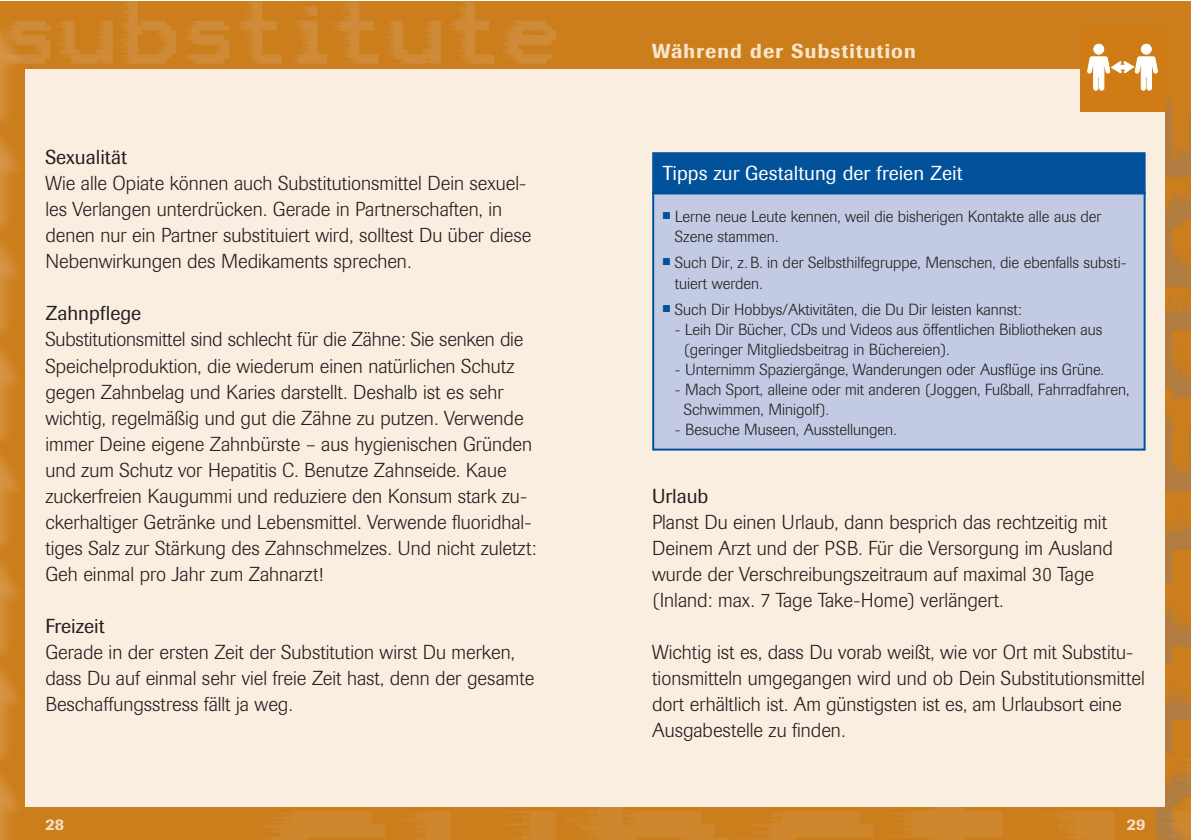
<style>
.page{position:relative;width:1191px;height:840px;background:#fff}
.page>*{position:absolute;margin:0;border:0;box-sizing:border-box;transform-origin:0 0}
.t1{font:300 20px/26px "Berthold Imago BQ";color:#231f20}
.t2{font:20px "Berthold Imago BQ";color:#231f20}
.t3{font:20px "Berthold Imago BQ";color:#fff}
.t4{font:500 20px "Berthold Imago BQ";letter-spacing:.06em;color:#f9e7cd}
.t5{font:300 16px/20px "Berthold Imago BQ";color:#231f20}
.t6{font:500 16px "Berthold Imago BQ";color:#f6dfc5}
</style>
<div class="page">
<img style="left:0;top:1px;width:1191px;height:838px">
<div style="left:26px;top:69px;width:1139px;height:737px;background:#faeee0"></div>
<svg style="left:1080px;top:27px;width:85px;height:85px;background:#d89443"></svg>
<div style="left:653px;top:192px;width:491px;height:257px;background:#c3cbe4"></div>
<div style="left:652px;top:191px;width:493px;height:259px;border:2px solid #01519b"></div>
<div style="left:653px;top:153px;width:491px;height:40px;background:#01519b"></div>
<div style="left:652px;top:152px;width:493px;height:42px;border:2px solid #01519b"></div>
<p class="t2" style="left:45px;top:150px;width:83px">Sexualität</p>
<p class="t1" style="left:45px;top:172px;width:487px">Wie alle Opiate können auch Substitutionsmittel Dein sexuel&shy;les Verlangen unterdrücken. Gerade in Partnerschaften, in denen nur ein Partner substituiert wird, solltest Du über diese Nebenwirkungen des Medikaments sprechen.</p>
<p class="t2" style="left:45px;top:306px;width:97px">Zahnpflege</p>
<p class="t1" style="left:45px;top:328px;width:493px">Substitutionsmittel sind schlecht für die Zähne: Sie senken die Speichelproduktion, die wiederum einen natürlichen Schutz gegen Zahnbelag und Karies darstellt. Deshalb ist es sehr wichtig, regelmäßig und gut die Zähne zu putzen. Verwende immer Deine eigene Zahnbürste – aus hygienischen Gründen und zum Schutz vor Hepatitis C. Benutze Zahnseide. Kaue zuckerfreien Kaugummi und reduziere den Konsum stark zu&shy;ckerhaltiger Getränke und Lebensmittel. Verwende fluoridhal&shy;tiges Salz zur Stärkung des Zahnschmelzes. Und nicht zuletzt:<br>Geh einmal pro Jahr zum Zahnarzt!</p>
<p class="t2" style="left:45px;top:618px;width:61px">Freizeit</p>
<p class="t1" style="left:45px;top:640px;width:490px">Gerade in der ersten Zeit der Substitution wirst Du merken, dass Du auf einmal sehr viel freie Zeit hast, denn der gesamte<br>Beschaffungsstress fällt ja weg.</p>
<p class="t6" style="left:45px;top:818px;width:20px">28</p>
<p class="t4" style="left:652px;top:45px;width:265px">Während der Substitution</p>
<p class="t3" style="left:662px;top:166px;width:301px">Tipps zur Gestaltung der freien Zeit</p>
<p class="t5" style="left:675px;top:207px;width:428px;text-indent:-12px"><sup>■</sup> Lerne neue Leute kennen, weil die bisherigen Kontakte alle aus der<br>Szene stammen.</p>
<p class="t5" style="left:675px;top:254px;width:453px;text-indent:-12px"><sup>■</sup> Such Dir, z. B. in der Selbsthilfegruppe, Menschen, die ebenfalls substi&shy;tuiert werden.</p>
<p class="t5" style="left:662px;top:301px;width:361px"><sup>■</sup> Such Dir Hobbys/Aktivitäten, die Du Dir leisten kannst:</p>
<p class="t5" style="left:684px;top:321px;width:420px;text-indent:-9px">- Leih Dir Bücher, CDs und Videos aus öffentlichen Bibliotheken aus (geringer Mitgliedsbeitrag in Büchereien).</p>
<p class="t5" style="left:675px;top:361px;width:431px">- Unternimm Spaziergänge, Wanderungen oder Ausflüge ins Grüne.</p>
<p class="t5" style="left:684px;top:381px;width:447px;text-indent:-9px">- Mach Sport, alleine oder mit anderen (Joggen, Fußball, Fahrradfahren,<br>Schwimmen, Minigolf).</p>
<p class="t5" style="left:675px;top:421px;width:223px">- Besuche Museen, Ausstellungen.</p>
<p class="t2" style="left:652px;top:488px;width:58px">Urlaub</p>
<p class="t1" style="left:652px;top:510px;width:462px">Planst Du einen Urlaub, dann besprich das rechtzeitig mit Deinem Arzt und der PSB. Für die Versorgung im Ausland wurde der Verschreibungszeitraum auf maximal 30 Tage (Inland: max. 7 Tage Take-Home) verlängert.</p>
<p class="t1" style="left:652px;top:640px;width:494px">Wichtig ist es, dass Du vorab weißt, wie vor Ort mit Substitu&shy;tionsmitteln umgegangen wird und ob Dein Substitutionsmittel dort erhältlich ist. Am günstigsten ist es, am Urlaubsort eine Ausgabestelle zu finden.</p>
<p class="t6" style="left:1127px;top:818px;width:20px">29</p>
</div>
